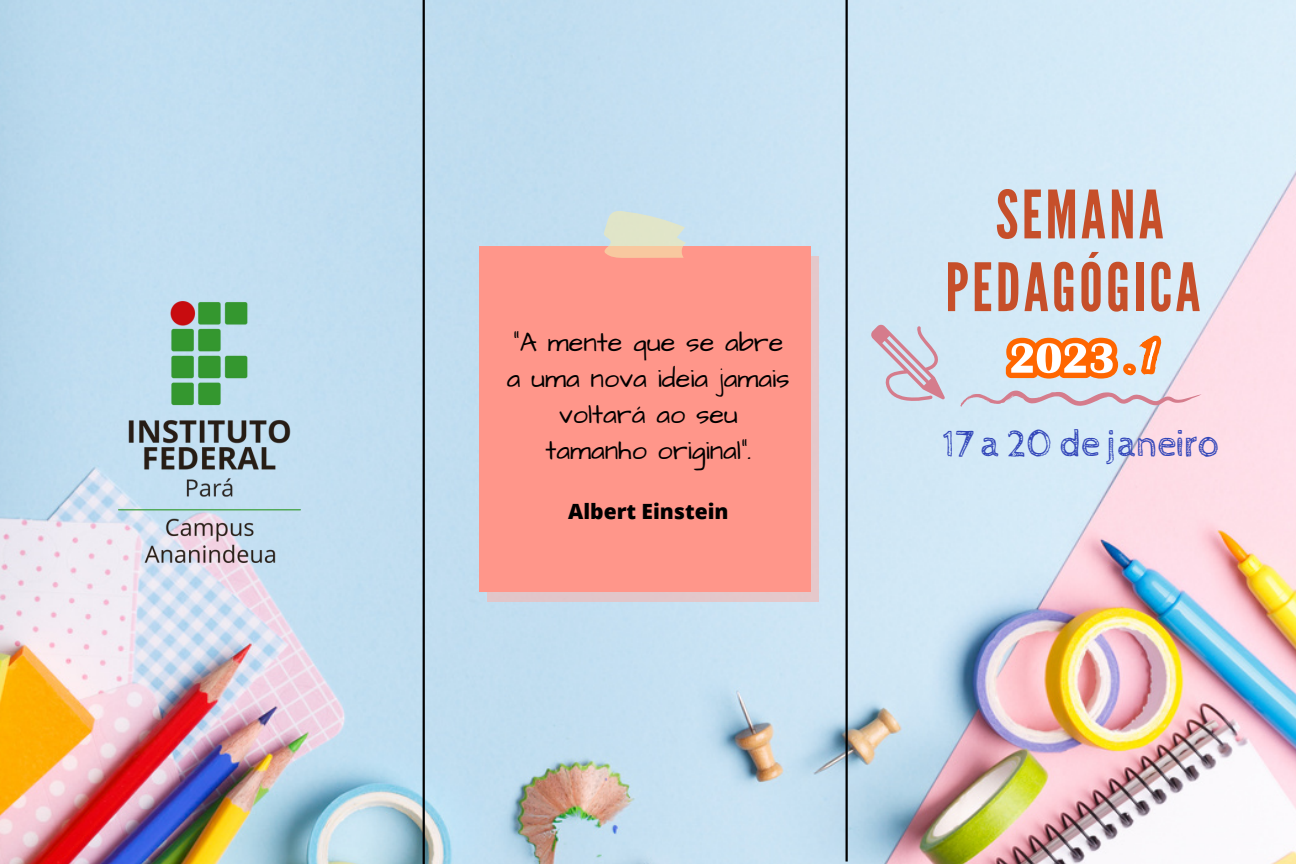
<style>
.page{position:relative;width:1296px;height:864px;background:#fff}
.page>*{position:absolute;margin:0;border:0;box-sizing:border-box;transform-origin:0 0}
.t1{font:68.4px "Adlery Pro Swash";color:#fff}
.t2{font:66.6px/72.6px "League Gothic";letter-spacing:.05em;color:#c64f2a;text-align:center}
.t3{font:38.7px "Cabin Sketch";letter-spacing:-.02em;color:#3145b9}
.t4{font:27px/36px "Architects Daughter";color:#000;text-align:center}
.t5{font:800 21px "Open Sans";color:#000}
</style>
<div class="page">
<img style="left:0;top:0;width:1296px;height:864px">
<hr style="left:846px;top:0;width:2px;height:862px;background:#000">
<hr style="left:423px;top:0;width:2px;height:864px;background:#000">
<img style="left:118px;top:302px;width:183px;height:261px">
<svg style="left:871px;top:324px;width:74px;height:78px;background:#d1cad8"></svg>
<svg style="left:960px;top:391px;width:243px;height:18px;background:#dacdda"></svg>
<div style="left:487px;top:256px;width:332px;height:346px;background:#e4c8cb"></div>
<div style="left:479px;top:246px;width:332px;height:346px;background:#ff968a"></div>
<svg style="left:603px;top:211px;width:83px;height:47px;background:#e1dbc4"></svg>
<svg style="left:1006px;top:333px;width:162px;height:46px"></svg>
<p class="t4" style="left:507px;top:325px;width:284px">“A mente que se abre a uma nova ideia jamais voltará ao seu tamanho original”.</p>
<p class="t5" style="left:568px;top:496px;width:162px">Albert Einstein</p>
<h2 class="t2" style="left:945px;top:180px;width:257px">SEMANA<br>PEDAGÓGICA</h2>
<h1 class="t1" style="left:1124px;top:317px;width:34px">.1</h1>
<h3 class="t3" style="left:942px;top:422px;width:280px">17 a 20 de janeiro</h3>
</div>
